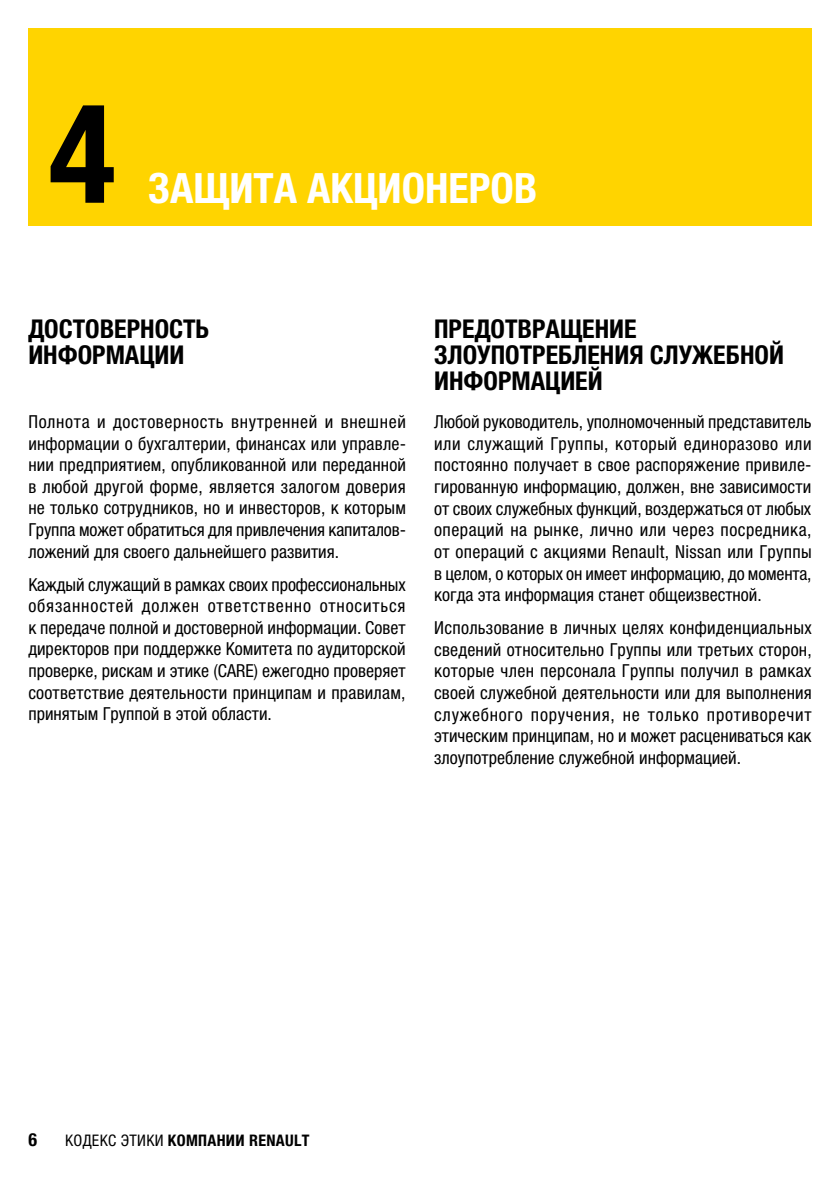
<style>
.page{position:relative;width:840px;height:1191px;background:#fff}
.page>*{position:absolute;margin:0;border:0;box-sizing:border-box;transform-origin:0 0}
.t1{font:700 condensed 138px "Helvetica Neue LTCYR";color:#000}
.t2{font:700 condensed 42px "Helvetica Neue LTCYR";color:#fff}
.t3{font:700 condensed 26px/26px "Helvetica Neue LTCYR";color:#000}
.t4{font:condensed 18px/21.6px "Helvetica Neue LTCYR";color:#000;text-align:justify}
.t5{font:700 condensed 18px "Helvetica Neue LTCYR";color:#000}
.t6{font:700 condensed 16px "Helvetica Neue LTCYR";letter-spacing:.02em;color:#000}
.s1{font-weight:400}
</style>
<div class="page">
<div style="left:28px;top:28px;width:783px;height:197px;background:#ffd400"></div>
<h1 class="t1" style="left:49px;top:77px;width:68px">4</h1>
<h2 class="t2" style="left:148px;top:164px;width:390px">ЗАЩИТА АКЦИОНЕРОВ</h2>
<h3 class="t3" style="left:28px;top:315px;width:182px">ДОСТОВЕРНОСТЬ<br>ИНФОРМАЦИИ</h3>
<p class="t4" style="left:28px;top:411px;width:379px">Полнота и достоверность внутренней и внешней информации о бухгалтерии, финансах или управле&shy;нии предприятием, опубликованной или переданной в любой другой форме, является залогом доверия не только сотрудников, но и инвесторов, к которым Группа может обратиться для привлечения капиталов&shy;ложений для своего дальнейшего развития.</p>
<p class="t4" style="left:28px;top:573px;width:379px">Каждый служащий в рамках своих профессиональных обязанностей должен ответственно относиться к передаче полной и достоверной информации. Совет директоров при поддержке Комитета по аудиторской проверке, рискам и этике (CARE) ежегодно проверяет соответствие деятельности принципам и правилам, принятым Группой в этой области.</p>
<h3 class="t3" style="left:434px;top:315px;width:351px">ПРЕДОТВРАЩЕНИЕ<br>ЗЛОУПОТРЕБЛЕНИЯ СЛУЖЕБНОЙ<br>ИНФОРМАЦИЕЙ</h3>
<p class="t4" style="left:434px;top:411px;width:379px">Любой руководитель, уполномоченный представитель или служащий Группы, который единоразово или постоянно получает в свое распоряжение привиле&shy;гированную информацию, должен, вне зависимости от своих служебных функций, воздержаться от любых операций на рынке, лично или через посредника, от операций с акциями Renault, Nissan или Группы в целом, о которых он имеет информацию, до момента, когда эта информация станет общеизвестной.</p>
<p class="t4" style="left:434px;top:617px;width:379px">Использование в личных целях конфиденциальных сведений относительно Группы или третьих сторон, которые член персонала Группы получил в рамках своей служебной деятельности или для выполнения служебного поручения, не только противоречит этическим принципам, но и может расцениваться как злоупотребление служебной информацией.</p>
<p class="t5" style="left:28px;top:1129px;width:10px">6</p>
<p class="t6" style="left:65px;top:1131px;width:246px"><span class="s1">КОДЕКС ЭТИКИ</span> КОМПАНИИ RENAULT</p>
</div>
